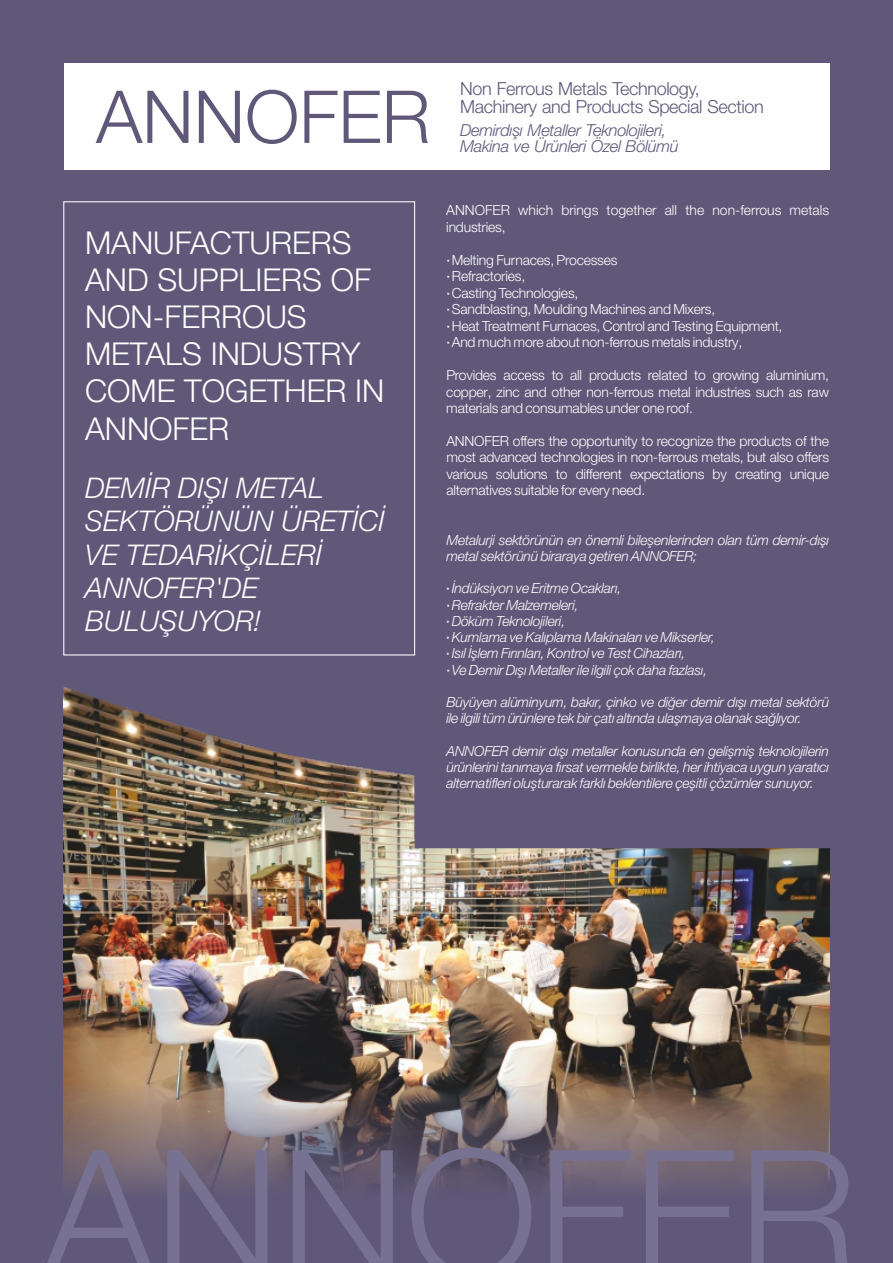
<style>
.page{position:relative;width:893px;height:1263px;background:#5f5879}
.page>*{position:absolute;margin:0;border:0;box-sizing:border-box;transform-origin:0 0}
.t1{font:300 73.05px "Helvetica Neue LT Pro";color:#5f5879}
.t2{font:300 31.5px/37.2px "Helvetica Neue LT Pro";color:#fefefe}
.t3{font:italic 300 28.5px/33.2px "Helvetica Neue LT Pro";color:#fefefe}
.t4{font:300 18px/18px "Helvetica Neue LT Pro";letter-spacing:-.02em;color:#5f5879}
.t5{font:italic 300 16.5px "Helvetica Neue LT Pro";letter-spacing:-.02em;color:#5f5879}
.t6{font:italic 300 13.95px/16.2px "Helvetica Neue LT Pro";letter-spacing:-.015em;color:#fefefe}
.t7{font:300 13.95px/16.5px "Helvetica Neue LT Pro";letter-spacing:-.015em;color:#fefefe;text-align:justify}
</style>
<div class="page">
<div style="left:64px;top:64px;width:765px;height:106px;background:#fefefe"></div>
<img style="left:64px;top:687px;width:765px;height:461px">
<svg style="left:415px;top:644px;width:414px;height:204px"></svg>
<svg style="left:47px;top:1148px;width:801px;height:115px"></svg>
<div style="left:63px;top:201px;width:352px;height:454px;border:1px solid #fefefe"></div>
<h1 class="t1" style="left:96px;top:91px;width:336px">ANNOFER</h1>
<p class="t4" style="left:460px;top:82px;width:305px">Non Ferrous Metals Technology,<br>Machinery and Products Special Section</p>
<p class="t5" style="left:460px;top:140px;width:220px">Makina ve Ürünleri Özel Bölümü</p>
<p class="t5" style="left:460px;top:124px;width:208px">Demirdışı Metaller Teknolojileri,</p>
<h2 class="t2" style="left:85px;top:228px;width:301px">MANUFACTURERS<br>AND SUPPLIERS OF<br>NON-FERROUS<br>METALS INDUSTRY<br>COME TOGETHER IN<br>ANNOFER</h2>
<h3 class="t3" style="left:85px;top:475px;width:301px">DEMİR DIŞI METAL<br>SEKTÖRÜNÜN ÜRETİCİ<br>VE TEDARİKÇİLERİ<br>ANNOFER'DE<br>BULUŞUYOR!</h3>
<p class="t7" style="left:446px;top:204px;width:384px">ANNOFER which brings together all the non-ferrous metals industries,</p>
<p class="t7" style="left:452px;top:253px;width:167px">Melting Furnaces, Processes</p>
<p class="t7" style="left:452px;top:270px;width:75px">Refractories,</p>
<p class="t7" style="left:452px;top:286px;width:128px">Casting Technologies,</p>
<p class="t7" style="left:452px;top:303px;width:265px">Sandblasting, Moulding Machines and Mixers,</p>
<p class="t7" style="left:452px;top:319px;width:332px">Heat Treatment Furnaces, Control and Testing Equipment,</p>
<p class="t7" style="left:452px;top:336px;width:292px">And much more about non-ferrous metals industry,</p>
<p class="t7" style="left:446px;top:369px;width:384px">Provides access to all products related to growing aluminium, copper, zinc and other non-ferrous metal industries such as raw materials and consumables under one roof.</p>
<p class="t7" style="left:446px;top:435px;width:384px">ANNOFER offers the opportunity to recognize the products of the most advanced technologies in non-ferrous metals, but also offers various solutions to different expectations by creating unique alternatives suitable for every need.</p>
<p class="t6" style="left:446px;top:533px;width:384px">Metalurji sektörünün en önemli bileşenlerinden olan tüm demir-dışı metal sektörünü biraraya getiren ANNOFER;</p>
<p class="t6" style="left:452px;top:582px;width:171px">İndüksiyon ve Eritme Ocakları,</p>
<p class="t6" style="left:452px;top:598px;width:128px">Refrakter Malzemeleri,</p>
<p class="t6" style="left:452px;top:615px;width:265px">Döküm Teknolojileri,<br>Kumlama ve Kalıplama Makinaları ve Mikserler,<br>Isıl İşlem Fırınları, Kontrol ve Test Cihazları,</p>
<p class="t6" style="left:452px;top:663px;width:257px">Ve Demir Dışı Metaller ile ilgili çok daha fazlası,</p>
<p class="t6" style="left:446px;top:696px;width:384px">Büyüyen alüminyum, bakır, çinko ve diğer demir dışı metal sektörü ile ilgili tüm ürünlere tek bir çatı altında ulaşmaya olanak sağlıyor.</p>
<p class="t6" style="left:446px;top:745px;width:384px;text-align:justify">ANNOFER demir dışı metaller konusunda en gelişmiş teknolojilerin ürünlerini tanımaya fırsat vermekle birlikte, her ihtiyaca uygun yaratıcı alternatifleri oluşturarak farklı beklentilere çeşitli çözümler sunuyor.</p>
</div>
